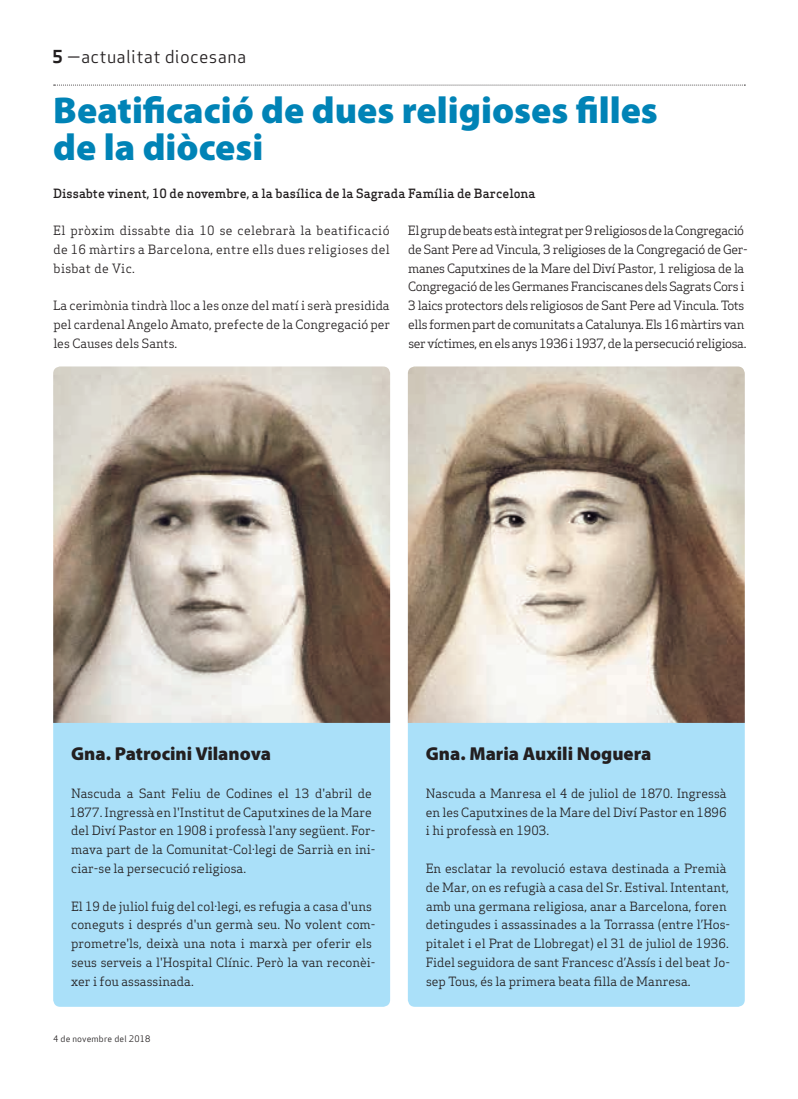
<style>
.page{position:relative;width:798px;height:1099px;background:#fff}
.page>*{position:absolute;margin:0;border:0;box-sizing:border-box;transform-origin:0 0}
.Titulars{font:900 37.5px/37.5px "Myriad Pro";color:#0083b6}
.Titular_Petit{font:900 18.75px "Myriad Pro";color:#231f20}
.Capçalera{font:17.5px "Apex Sans Book T";letter-spacing:.02em;color:#231f20}
.Text_General{font:12.5px/18.8px "Apex Serif";color:#231f20}
.Text_General-2{font:12.5px/18.8px "Apex Serif";letter-spacing:-.03em;color:#231f20}
.Autors{font:500 12.5px "Apex Serif";color:#231f20}
.Data_Peu{font:8.75px "Apex Sans Book T";letter-spacing:.02em;color:#231f20}
.s1{font-family:"Apex Sans Bold T"}
</style>
<div class="page">
<svg style="left:54px;top:85px;width:691px;height:1px"></svg>
<div style="left:53px;top:710px;width:337px;height:296px;background:#aae0f9;border-radius:7px"></div>
<div style="left:407px;top:710px;width:337px;height:296px;background:#aae0f9;border-radius:7px"></div>
<img style="left:53px;top:366px;width:337px;height:357px">
<img style="left:407px;top:366px;width:337px;height:357px">
<p class="Capçalera" style="left:52px;top:46px;width:195px"><span class="s1">5</span> —actualitat diocesana</p>
<p class="Titulars" style="left:53px;top:90px;width:606px">Beatificació de dues religioses filles de la diòcesi</p>
<p class="Autors" style="left:53px;top:185px;width:484px">Dissabte vinent, 10 de novembre, a la basílica de la Sagrada Família de Barcelona</p>
<p class="Text_General" style="left:53px;top:221px;width:338px;text-align:justify">El pròxim dissabte dia 10 se celebrarà la beatificació de 16 màrtirs a Barcelona, entre ells dues religioses del bisbat de Vic.</p>
<p class="Text_General" style="left:53px;top:296px;width:338px;text-align:justify">La cerimònia tindrà lloc a les onze del matí i serà presidida pel cardenal Angelo Amato, prefecte de la Congregació per les Causes dels Sants.</p>
<p class="Text_General-2" style="left:408px;top:221px;width:341px">El grup de beats està integrat per 9 religiosos de la Congregació de Sant Pere ad Vincula, 3 religioses de la Congregació de Ger&shy;manes Caputxines de la Mare del Diví Pastor, 1 religiosa de la Congregació de les Germanes Franciscanes dels Sagrats Cors i 3 laics protectors dels religiosos de Sant Pere ad Vincula. Tots ells formen part de comunitats a Catalunya. Els 16 màrtirs van ser víctimes, en els anys 1936 i 1937, de la persecució religiosa.</p>
<p class="Titular_Petit" style="left:71px;top:741px;width:201px">Gna. Patrocini Vilanova</p>
<p class="Titular_Petit" style="left:425px;top:741px;width:227px">Gna. Maria Auxili Noguera</p>
<p class="Text_General" style="left:70px;top:783px;width:307px">Nascuda a Sant Feliu de Codines el 13 d'abril de 1877. Ingressà en l'Institut de Caputxines de la Mare del Diví Pastor en 1908 i professà l'any següent. For&shy;mava part de la Comunitat-Col·legi de Sarrià en ini&shy;ciar-se la persecució religiosa.</p>
<p class="Text_General" style="left:71px;top:896px;width:306px">El 19 de juliol fuig del col·legi, es refugia a casa d'uns coneguts i després d'un germà seu. No volent com&shy;prometre'ls, deixà una nota i marxà per oferir els seus serveis a l'Hospital Clínic. Però la van reconèi&shy;xer i fou assassinada.</p>
<p class="Data_Peu" style="left:53px;top:1032px;width:99px">4 de novembre del 2018</p>
<p class="Text_General" style="left:425px;top:783px;width:302px;text-align:justify">Nascuda a Manresa el 4 de juliol de 1870. Ingressà en les Caputxines de la Mare del Diví Pastor en 1896 i hi professà en 1903.</p>
<p class="Text_General" style="left:425px;top:858px;width:306px">En esclatar la revolució estava destinada a Premià de Mar, on es refugià a casa del Sr. Estival. Intentant, amb una germana religiosa, anar a Barcelona, foren detingudes i assassinades a la Torrassa (entre l’Hos&shy;pitalet i el Prat de Llobregat) el 31 de juliol de 1936.<br>Fidel seguidora de sant Francesc d’Assís i del beat Jo&shy;sep Tous, és la primera beata filla de Manresa.</p>
</div>
